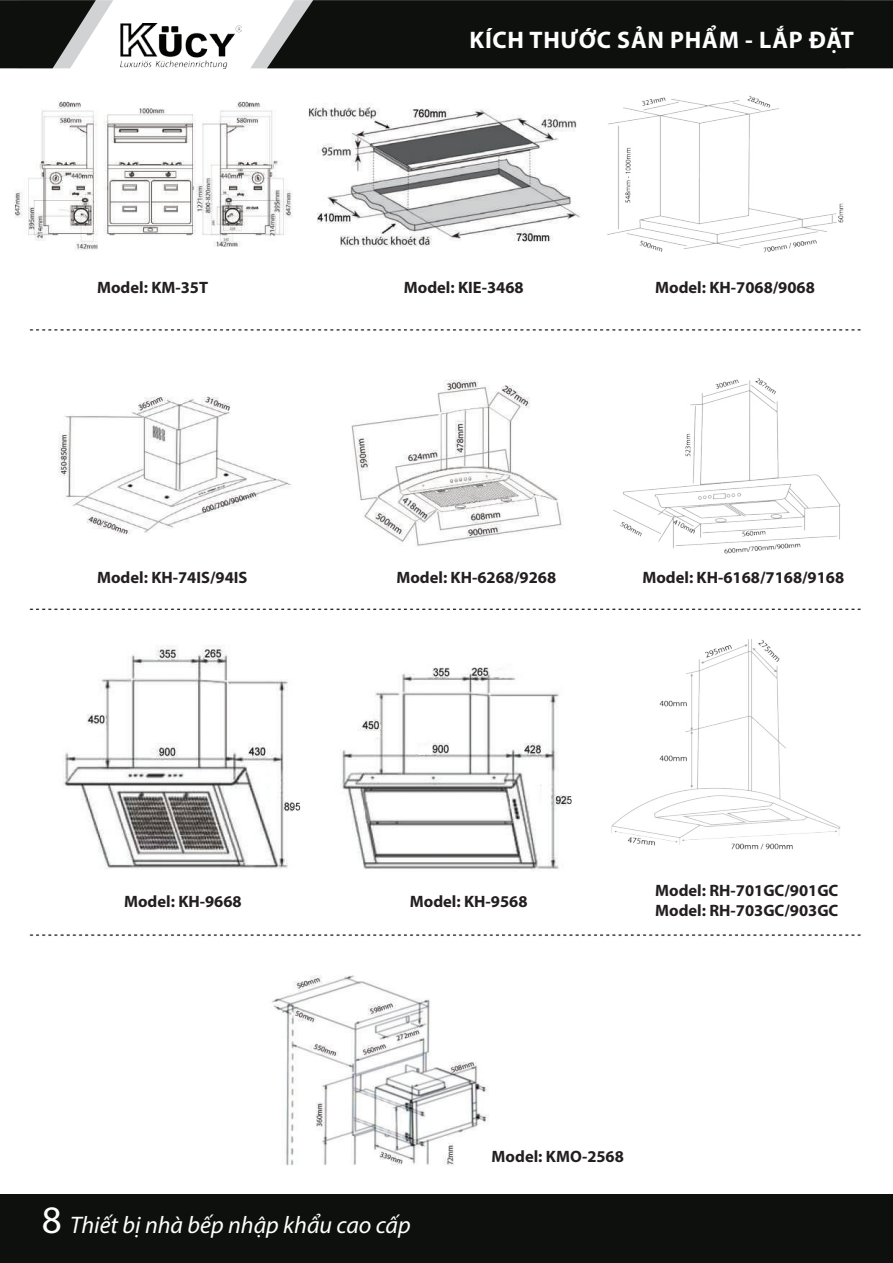
<style>
.page{position:relative;width:893px;height:1263px;background:#fff}
.page>*{position:absolute;margin:0;border:0;box-sizing:border-box;transform-origin:0 0}
.t1{font:italic 24px "Myriad Pro";color:#fff}
.t2{font:700 24px "Myriad Pro";letter-spacing:.03em;color:#fff}
.t3{font:700 16.5px/19.8px "Myriad Pro";color:#231f20}
.s1{font-style:normal;font-size:39px}
</style>
<div class="page">
<img style="left:0;top:95px;width:893px;height:1168px">
<div style="left:0;top:1194px;width:893px;height:68px;background:#0e100e"></div>
<div style="left:113px;top:956px;width:643px;height:226px;background:#fff"></div>
<img style="left:271px;top:975px;width:218px;height:191px">
<svg style="left:251px;top:0;width:642px;height:68px;background:#1c1d1c"></svg>
<svg style="left:0;top:0;width:113px;height:68px"></svg>
<img style="left:121px;top:24px;width:120px;height:45px">
<h1 class="t2" style="left:470px;top:24px;width:386px">KÍCH THƯỚC SẢN PHẨM - LẮP ĐẶT</h1>
<p class="t3" style="left:97px;top:277px;width:113px">Model: KM-35T</p>
<p class="t3" style="left:404px;top:277px;width:121px">Model: KIE-3468</p>
<p class="t3" style="left:655px;top:277px;width:161px">Model: KH-7068/9068</p>
<p class="t3" style="left:97px;top:567px;width:152px">Model: KH-74IS/94IS</p>
<p class="t3" style="left:396px;top:567px;width:161px">Model: KH-6268/9268</p>
<p class="t3" style="left:642px;top:567px;width:203px">Model: KH-6168/7168/9168</p>
<p class="t3" style="left:124px;top:891px;width:119px">Model: KH-9668</p>
<p class="t3" style="left:410px;top:891px;width:119px">Model: KH-9568</p>
<p class="t3" style="left:655px;top:880px;width:185px">Model: RH-701GC/901GC<br>Model: RH-703GC/903GC</p>
<h1 class="t1" style="left:42px;top:1210px;width:370px"><span class="s1">8</span> Thiết bị nhà bếp nhập khẩu cao cấp</h1>
<p class="t3" style="left:492px;top:1146px;width:134px">Model: KMO-2568</p>
</div>
